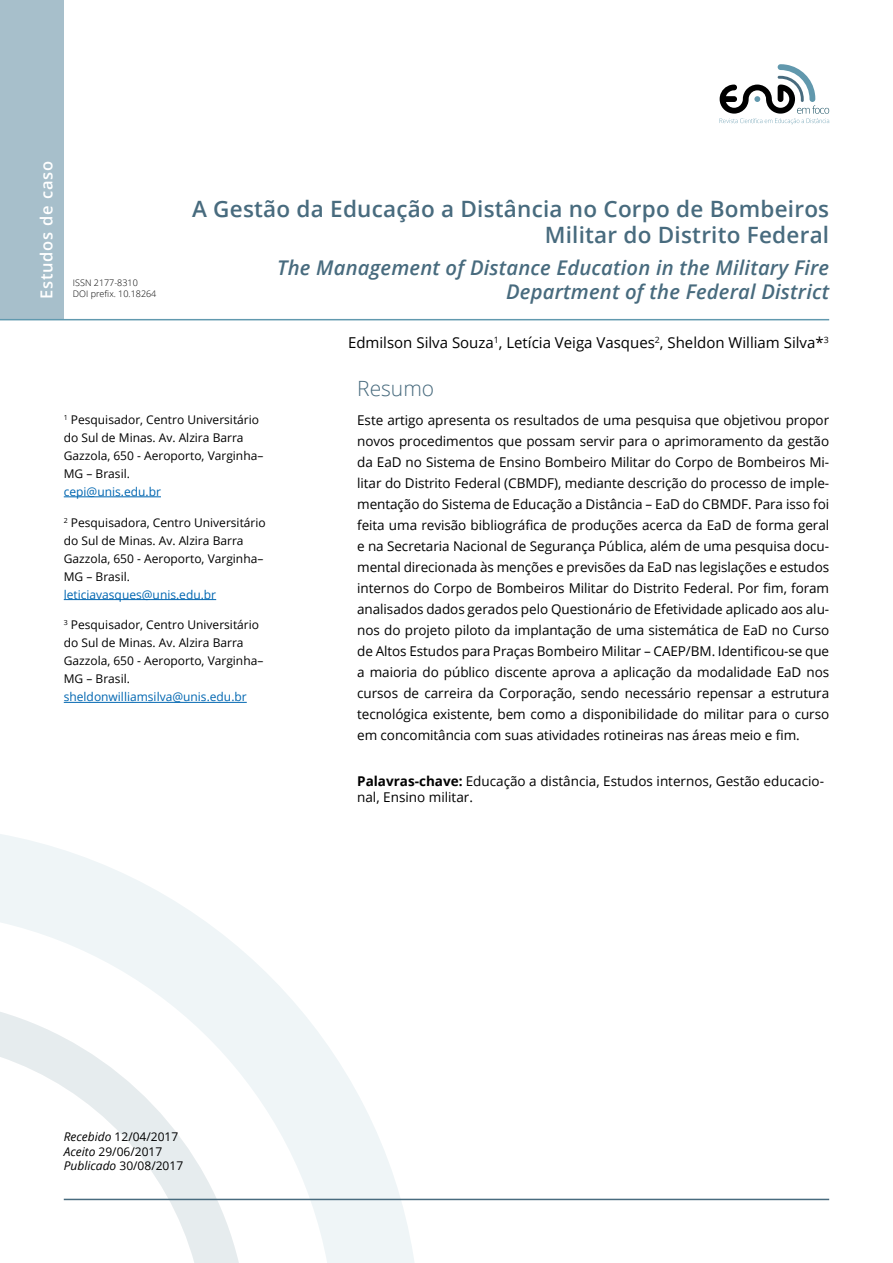
<style>
.page{position:relative;width:893px;height:1263px;background:#fff}
.page>*{position:absolute;margin:0;border:0;box-sizing:border-box;transform-origin:0 0}
.t1{font:600 22.5px/25.5px "Open Sans";letter-spacing:.01em;color:#486b7e;text-align:right}
.t2{font:300 21px "Open Sans";color:#486b7e}
.t3{font:italic 600 20.25px "Open Sans";letter-spacing:.01em;color:#486b7e}
.t4{font:600 16.5px "Open Sans";letter-spacing:.05em;color:#fff}
.t5{font:15px "Open Sans";color:#000}
.t6{font:13.5px/21px "Open Sans";color:#000;text-align:justify}
.t7{font:12px/18px "Open Sans";color:#000}
.t8{font:12px "Open Sans";color:#0066b1}
.t9{font:300 9px/10.8px "Open Sans";color:#000}
.s1{font-weight:700}
.s2{font-style:italic}
</style>
<div class="page">
<svg style="left:0;top:834px;width:415px;height:429px"></svg>
<hr style="left:64px;top:1199px;width:765px;height:1px;background:#486b7e">
<svg style="left:720px;top:64px;width:109px;height:60px"></svg>
<div style="left:0;top:0;width:64px;height:319px;background:#a7bfcb"></div>
<hr style="left:0;top:319px;width:829px;height:1px;background:#6199af">
<hr style="left:64px;top:496px;width:97px;height:1px;background:#0066b1">
<hr style="left:64px;top:599px;width:152px;height:1px;background:#0066b1">
<hr style="left:64px;top:702px;width:183px;height:1px;background:#0066b1">
<p class="t4" style="left:35px;top:299px;width:140px;rotate:-90deg">Estudos de caso</p>
<p class="t9" style="left:73px;top:277px;width:85px">ISSN 2177-8310<br>DOI prefix. 10.18264</p>
<h1 class="t1" style="left:192px;top:196px;width:639px">A Gestão da Educação a Distância no Corpo de Bombeiros<br>Militar do Distrito Federal</h1>
<h3 class="t3" style="left:277px;top:254px;width:554px">The Management of Distance Education in the Military Fire</h3>
<h3 class="t3" style="left:506px;top:278px;width:325px">Department of the Federal District</h3>
<p class="t5" style="left:348px;top:333px;width:482px">Edmilson Silva Souza<sup>1</sup>, Letícia Veiga Vasques<sup>2</sup>, Sheldon William Silva*<sup>3</sup></p>
<p class="t7" style="left:64px;top:410px;width:201px"><sup>1</sup> Pesquisador, Centro Universitário do Sul de Minas. Av. Alzira Barra<br>Gazzola, 650 - Aeroporto, Varginha–<br>MG – Brasil.</p>
<p class="t8" style="left:64px;top:483px;width:99px">cepi@unis.edu.br</p>
<p class="t7" style="left:64px;top:513px;width:203px"><sup>2</sup> Pesquisadora, Centro Universitário do Sul de Minas. Av. Alzira Barra<br>Gazzola, 650 - Aeroporto, Varginha–<br>MG – Brasil.</p>
<p class="t8" style="left:64px;top:586px;width:154px">leticiavasques@unis.edu.br</p>
<p class="t7" style="left:64px;top:616px;width:201px"><sup>3</sup> Pesquisador, Centro Universitário do Sul de Minas. Av. Alzira Barra<br>Gazzola, 650 - Aeroporto, Varginha–<br>MG – Brasil.</p>
<p class="t8" style="left:64px;top:689px;width:184px">sheldonwilliamsilva@unis.edu.br</p>
<h2 class="t2" style="left:357px;top:374px;width:79px">Resumo</h2>
<p class="t6" style="left:357px;top:409px;width:474px">Este artigo apresenta os resultados de uma pesquisa que objetivou propor novos procedimentos que possam servir para o aprimoramento da gestão da EaD no Sistema de Ensino Bombeiro Militar do Corpo de Bombeiros Mi&shy;litar do Distrito Federal (CBMDF), mediante descrição do processo de imple&shy;mentação do Sistema de Educação a Distância – EaD do CBMDF. Para isso foi feita uma revisão bibliográfica de produções acerca da EaD de forma geral e na Secretaria Nacional de Segurança Pública, além de uma pesquisa docu&shy;mental direcionada às menções e previsões da EaD nas legislações e estudos internos do Corpo de Bombeiros Militar do Distrito Federal. Por fim, foram analisados dados gerados pelo Questionário de Efetividade aplicado aos alu&shy;nos do projeto piloto da implantação de uma sistemática de EaD no Curso de Altos Estudos para Praças Bombeiro Militar – CAEP/BM. Identificou-se que a maioria do público discente aprova a aplicação da modalidade EaD nos cursos de carreira da Corporação, sendo necessário repensar a estrutura tecnológica existente, bem como a disponibilidade do militar para o curso em concomitância com suas atividades rotineiras nas áreas meio e fim.</p>
<p class="t6" style="left:357px;top:773px;width:468px;line-height:16.2px"><span class="s1">Palavras-chave:</span> Educação a distância, Estudos internos, Gestão educacio&shy;nal, Ensino militar.</p>
<p class="t7" style="left:64px;top:1129px;width:121px;line-height:14.4px"><span class="s2">Recebido</span> 12/04/2017<br><span class="s2">Aceito</span> 29/06/2017<br><span class="s2">Publicado</span> 30/08/2017</p>
</div>
